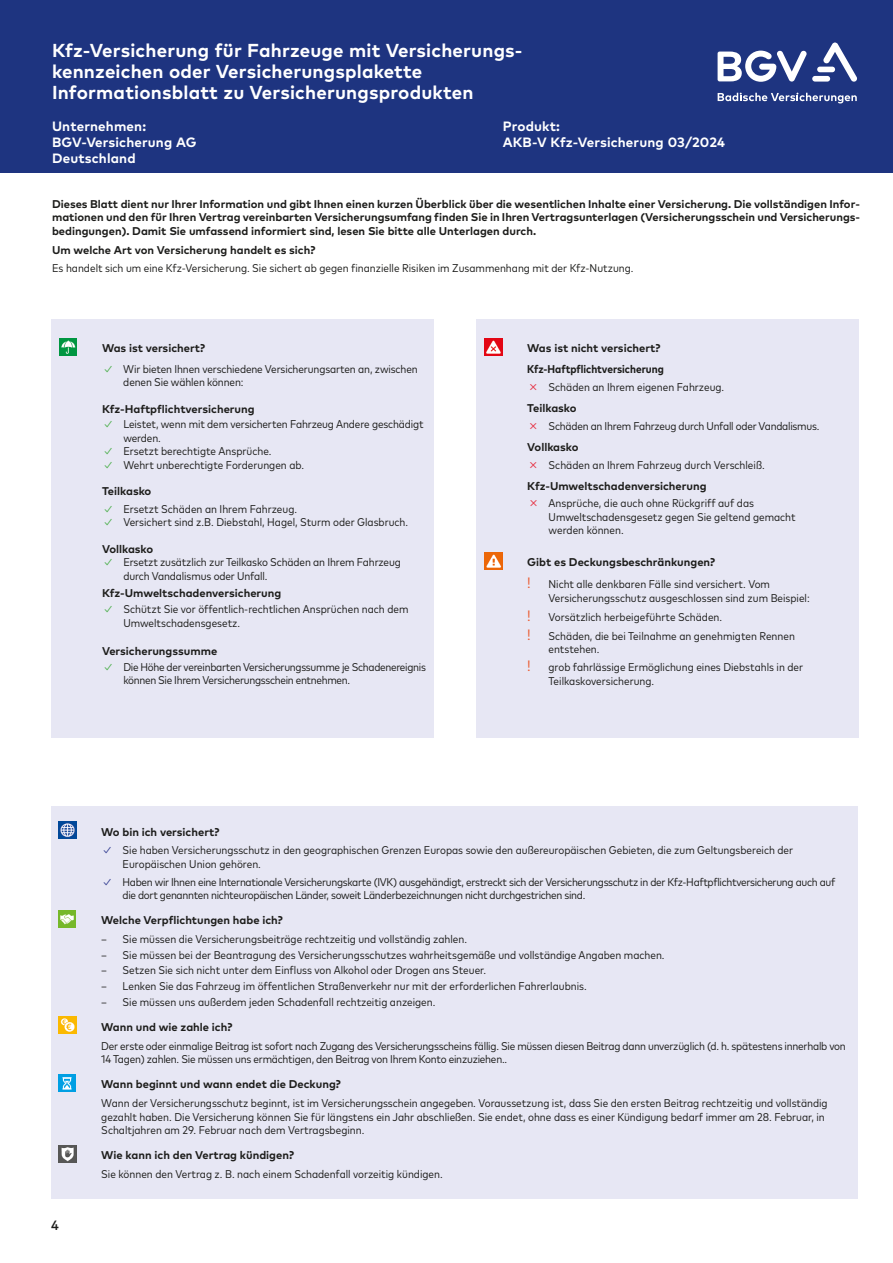
<style>
.page{position:relative;width:893px;height:1263px;background:#fff}
.page>*{position:absolute;margin:0;border:0;box-sizing:border-box;transform-origin:0 0}
.t1{font:700 18.75px/21px "Mark Pro";letter-spacing:.01em;color:#fff}
.t2{font:700 13.5px/16.2px "Mark Pro";letter-spacing:.01em;color:#fff}
.t3{font:500 13.5px "Mark Pro";color:#1d1d1b}
.t4{font:condensed 11.25px/13.5px "Mark Pro";color:#1d1d1b}
.t5{font:700 11.25px/13.5px "Mark Pro";color:#1d1d1b;text-align:justify}
.t6{font:condensed 11.25px/13.5px "Mark Pro";letter-spacing:-.025em;color:#1d1d1b}
.t7{font:condensed 11.25px/17.7px "Mark Pro";letter-spacing:-.02em;color:#1d1d1b}
.s1{color:#48ae48}
.s2{font-weight:700}
.s3{color:#e6293b}
.s4{font-weight:700;font-stretch:normal}
.s5{font-size:15px;color:#eb5a2e}
.s6{color:#2f3a8f}
</style>
<div class="page">
<div style="left:0;top:0;width:893px;height:172px;background:#1e3480"></div>
<svg style="left:717px;top:50px;width:90px;height:32px"></svg>
<svg style="left:823px;top:43px;width:34px;height:39px"></svg>
<div style="left:817px;top:67px;width:18px;height:5px;background:#fff;border-radius:3px"></div>
<div style="left:812px;top:76px;width:18px;height:6px;background:#fff;border-radius:3px"></div>
<svg style="left:717px;top:93px;width:140px;height:10px"></svg>
<div style="left:51px;top:319px;width:383px;height:419px;background:#e7e7f4"></div>
<div style="left:476px;top:319px;width:383px;height:419px;background:#e7e7f4"></div>
<img style="left:60px;top:338px;width:17px;height:17px">
<img style="left:485px;top:338px;width:17px;height:17px">
<img style="left:485px;top:552px;width:17px;height:17px">
<div style="left:51px;top:807px;width:806px;height:392px;background:#e7e7f4"></div>
<img style="left:59px;top:821px;width:17px;height:18px">
<img style="left:59px;top:910px;width:17px;height:17px">
<img style="left:59px;top:1017px;width:17px;height:17px">
<img style="left:59px;top:1074px;width:17px;height:17px">
<img style="left:59px;top:1145px;width:17px;height:17px">
<h1 class="t1" style="left:52px;top:39px;width:472px">Kfz-Versicherung für Fahrzeuge mit Versicherungs&shy;kennzeichen oder Versicherungsplakette<br>Informationsblatt zu Versicherungsprodukten</h1>
<p class="t2" style="left:52px;top:117px;width:146px">Unternehmen:<br>BGV-Versicherung AG<br>Deutschland</p>
<p class="t2" style="left:503px;top:117px;width:224px">Produkt:<br>AKB-V Kfz-Versicherung 03/2024</p>
<p class="t5" style="left:52px;top:196px;width:810px">Dieses Blatt dient nur Ihrer Information und gibt Ihnen einen kurzen Überblick über die wesentlichen Inhalte einer Versicherung. Die vollständigen Infor&shy;mationen und den für Ihren Vertrag vereinbarten Versicherungsumfang finden Sie in Ihren Vertragsunterlagen (Versicherungsschein und Versicherungs&shy;bedingungen). Damit Sie umfassend informiert sind, lesen Sie bitte alle Unterlagen durch.</p>
<p class="t5" style="left:52px;top:243px;width:265px">Um welche Art von Versicherung handelt es sich?</p>
<p class="t4" style="left:52px;top:261px;width:583px">Es handelt sich um eine Kfz-Versicherung. Sie sichert ab gegen finanzielle Risiken im Zusammenhang mit der Kfz-Nutzung.</p>
<p class="t5" style="left:102px;top:340px;width:105px">Was ist versichert?</p>
<p class="t4" style="left:123px;top:361px;width:296px;text-indent:-21px"><span class="s1">✓</span> Wir bieten Ihnen verschiedene Versicherungsarten an, zwischen denen Sie wählen können:</p>
<p class="t5" style="left:102px;top:401px;width:154px">Kfz-Haftpflichtversicherung</p>
<p class="t4" style="left:123px;top:417px;width:302px;text-indent:-21px"><span class="s1">✓</span> Leistet, wenn mit dem versicherten Fahrzeug Andere geschädigt werden.</p>
<p class="t4" style="left:102px;top:444px;width:171px"><span class="s1">✓</span> Ersetzt berechtigte Ansprüche.</p>
<p class="t4" style="left:102px;top:457px;width:204px"><span class="s1">✓</span> Wehrt unberechtigte Forderungen ab.</p>
<p class="t5" style="left:102px;top:483px;width:51px">Teilkasko</p>
<p class="t4" style="left:102px;top:501px;width:197px"><span class="s1">✓</span> Ersetzt Schäden an Ihrem Fahrzeug.</p>
<p class="t4" style="left:102px;top:515px;width:308px"><span class="s1">✓</span> Versichert sind z.B. Diebstahl, Hagel, Sturm oder Glasbruch.</p>
<p class="t5" style="left:102px;top:541px;width:53px">Vollkasko</p>
<p class="t4" style="left:123px;top:554px;width:279px;text-indent:-21px"><span class="s1">✓</span> Ersetzt zusätzlich zur Teilkasko Schäden an Ihrem Fahrzeug durch Vandalismus oder Unfall.</p>
<p class="t5" style="left:102px;top:586px;width:181px">Kfz-Umweltschadenversicherung</p>
<p class="t4" style="left:123px;top:601px;width:287px;text-indent:-21px"><span class="s1">✓</span> Schützt Sie vor öffentlich-rechtlichen Ansprüchen nach dem<br>Umweltschadensgesetz.</p>
<p class="t5" style="left:102px;top:643px;width:117px">Versicherungssumme</p>
<p class="t6" style="left:123px;top:659px;width:304px;text-indent:-21px"><span class="s1">✓</span> Die Höhe der vereinbarten Versicherungssumme je Schadenereignis können Sie Ihrem Versicherungsschein entnehmen.</p>
<p class="t5" style="left:527px;top:340px;width:135px">Was ist nicht versichert?</p>
<p class="t4" style="left:527px;top:359px;width:198px;line-height:17.7px"><span class="s2">Kfz-Haftpflichtversicherung<br></span><span class="s3">✗</span> Schäden an Ihrem eigenen Fahrzeug.</p>
<p class="t7" style="left:527px;top:398px;width:294px"><span class="s4">Teilkasko<br></span><span class="s3">✗</span> Schäden an Ihrem Fahrzeug durch Unfall oder Vandalismus.</p>
<p class="t4" style="left:527px;top:437px;width:239px;line-height:17.7px"><span class="s4">Vollkasko<br></span><span class="s3">✗</span> Schäden an Ihrem Fahrzeug durch Verschleiß.</p>
<p class="t4" style="left:527px;top:476px;width:228px;line-height:17.7px"><span class="s4">Kfz-Umweltschadenversicherung<br></span><span class="s3">✗</span> Ansprüche, die auch ohne Rückgriff auf das</p>
<p class="t4" style="left:549px;top:509px;width:249px">Umweltschadensgesetz gegen Sie geltend gemacht werden können.</p>
<p class="t4" style="left:527px;top:550px;width:244px;line-height:22px"><span class="s4">Gibt es Deckungsbeschränkungen?<br></span><span class="s5">!</span> Nicht alle denkbaren Fälle sind versichert. Vom</p>
<p class="t4" style="left:527px;top:587px;width:284px;line-height:19px;text-indent:21px">Versicherungsschutz ausgeschlossen sind zum Beispiel: <span class="s5">!</span> Vorsätzlich herbeigeführte Schäden.<br><span class="s5">!</span> Schäden, die bei Teilnahme an genehmigten Rennen</p>
<p class="t4" style="left:527px;top:640px;width:277px;line-height:17.7px;text-indent:21px">entstehen.<br><span class="s5">!</span> grob fahrlässige Ermöglichung eines Diebstahls in der</p>
<p class="t4" style="left:548px;top:673px;width:107px">Teilkaskoversicherung.</p>
<p class="t3" style="left:51px;top:1215px;width:9px">4</p>
<p class="t5" style="left:101px;top:824px;width:120px">Wo bin ich versichert?</p>
<p class="t4" style="left:123px;top:843px;width:672px;text-indent:-21px"><span class="s6">✓</span> Sie haben Versicherungsschutz in den geographischen Grenzen Europas sowie den außereuropäischen Gebieten, die zum Geltungsbereich der<br>Europäischen Union gehören.</p>
<p class="t6" style="left:123px;top:874px;width:714px;text-indent:-21px"><span class="s6">✓</span> Haben wir Ihnen eine Internationale Versicherungskarte (IVK) ausgehändigt, erstreckt sich der Versicherungsschutz in der Kfz-Haftpflichtversicherung auch auf die dort genannten nichteuropäischen Länder, soweit Länderbezeichnungen nicht durchgestrichen sind.</p>
<p class="t5" style="left:101px;top:913px;width:183px">Welche Verpflichtungen habe ich?</p>
<p class="t4" style="left:101px;top:931px;width:367px">– Sie müssen die Versicherungsbeiträge rechtzeitig und vollständig zahlen.</p>
<p class="t4" style="left:101px;top:947px;width:565px">– Sie müssen bei der Beantragung des Versicherungsschutzes wahrheitsgemäße und vollständige Angaben machen.</p>
<p class="t4" style="left:101px;top:963px;width:386px">– Setzen Sie sich nicht unter dem Einfluss von Alkohol oder Drogen ans Steuer.</p>
<p class="t4" style="left:101px;top:978px;width:487px">– Lenken Sie das Fahrzeug im öffentlichen Straßenverkehr nur mit der erforderlichen Fahrerlaubnis.</p>
<p class="t4" style="left:101px;top:994px;width:336px">– Sie müssen uns außerdem jeden Schadenfall rechtzeitig anzeigen.</p>
<p class="t5" style="left:101px;top:1019px;width:133px">Wann und wie zahle ich?</p>
<p class="t7" style="left:101px;top:1038px;width:746px;line-height:13.5px">Der erste oder einmalige Beitrag ist sofort nach Zugang des Versicherungsscheins fällig. Sie müssen diesen Beitrag dann unverzüglich (d. h. spätestens innerhalb von<br>14 Tagen) zahlen. Sie müssen uns ermächtigen, den Beitrag von Ihrem Konto einzuziehen..</p>
<p class="t5" style="left:101px;top:1077px;width:241px">Wann beginnt und wann endet die Deckung?</p>
<p class="t4" style="left:101px;top:1095px;width:728px">Wann der Versicherungsschutz beginnt, ist im Versicherungsschein angegeben. Voraussetzung ist, dass Sie den ersten Beitrag rechtzeitig und vollständig gezahlt haben. Die Versicherung können Sie für längstens ein Jahr abschließen. Sie endet, ohne dass es einer Kündigung bedarf immer am 28. Februar, in<br>Schaltjahren am 29. Februar nach dem Vertragsbeginn.</p>
<p class="t5" style="left:101px;top:1148px;width:194px">Wie kann ich den Vertrag kündigen?</p>
<p class="t4" style="left:101px;top:1166px;width:343px">Sie können den Vertrag z. B. nach einem Schadenfall vorzeitig kündigen.</p>
</div>
